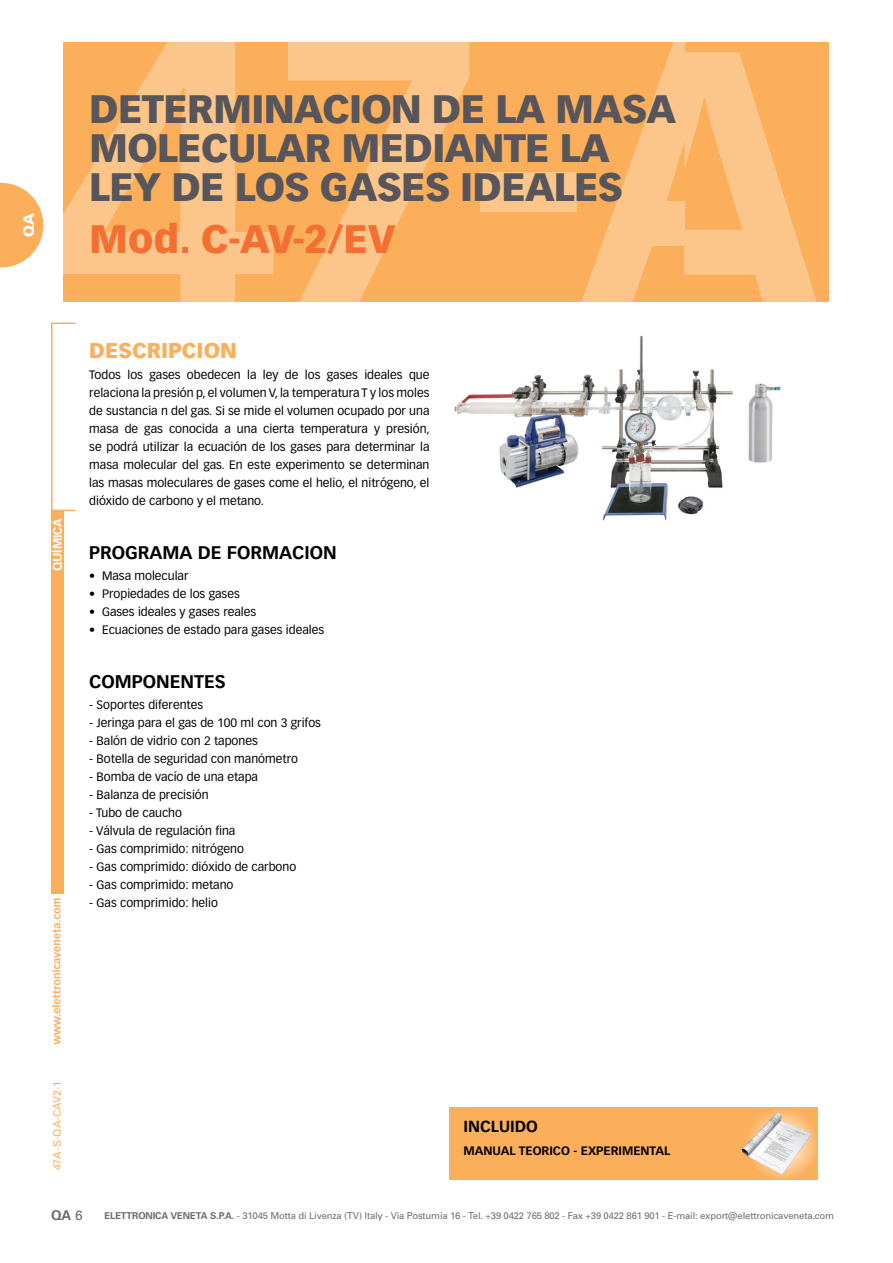
<style>
.page{position:relative;width:893px;height:1263px;background:#fff}
.page>*{position:absolute;margin:0;border:0;box-sizing:border-box;transform-origin:0 0}
.t1{font:900 39px/39px "Vectora LH";letter-spacing:-.02em;color:#58565a}
.t2{font:900 39px "Vectora LH";color:#f37032}
.t3{font:900 21px "Vectora LH";color:#fbaf5b}
.t4{font:700 18px "Vectora LH";color:#000}
.t5{font:700 15.75px "Vectora LH";color:#000}
.t6{font:900 14.25px "Univers";color:#fff}
.t7{font:700 13.5px "Univers";color:#6d6e71}
.t8{font:12px/18px "Vectora LH";color:#000;text-align:justify}
.t9{font:700 12px "Vectora LH";color:#000}
.t10{font:700 12px "Univers";color:#fff}
.t11{font:10.5px "Univers";letter-spacing:.01em;color:#fbaf5b}
.t12{font:9.45px "Univers";letter-spacing:-.015em;color:#6d6e71}
.s1{font-weight:400}
.s2{font-weight:700}
</style>
<div class="page">
<div style="left:51px;top:510px;width:13px;height:383px;background:#fbaf5b"></div>
<svg style="left:52px;top:898px;width:9px;height:146px"></svg>
<svg style="left:0;top:183px;width:43px;height:84px"></svg>
<div style="left:64px;top:43px;width:765px;height:259px;background:#fbaf5b"></div>
<svg style="left:288px;top:42px;width:181px;height:260px"></svg>
<svg style="left:57px;top:42px;width:216px;height:281px;fill:#fcc68b"></svg>
<div style="left:480px;top:172px;width:97px;height:40px;background:#fcc68b"></div>
<svg style="left:577px;top:42px;width:252px;height:260px"></svg>
<div style="left:51px;top:323px;width:25px;height:188px;border:2px solid #fbaf5b"></div>
<div style="left:449px;top:1107px;width:369px;height:73px;background:#fbaf5b"></div>
<svg style="left:745px;top:1107px;width:73px;height:73px"></svg>
<img style="left:742px;top:1113px;width:70px;height:62px">
<img style="left:454px;top:336px;width:327px;height:185px">
<p class="t6" style="left:20px;top:237px;width:25px;rotate:-90deg">QA</p>
<h1 class="t1" style="left:89px;top:89px;width:588px">DETERMINACION DE LA MASA<br>MOLECULAR MEDIANTE LA<br>LEY DE LOS GASES IDEALES</h1>
<h1 class="t2" style="left:89px;top:215px;width:308px">Mod. C-AV-2/EV</h1>
<p class="t10" style="left:50px;top:571px;width:55px;rotate:-90deg">QUÍMICA</p>
<h2 class="t3" style="left:89px;top:337px;width:149px">DESCRIPCION</h2>
<p class="t8" style="left:89px;top:366px;width:342px">Todos los gases obedecen la ley de los gases ideales que relaciona la presión p, el volumen V, la temperatura T y los moles de sustancia n del gas. Si se mide el volumen ocupado por una masa de gas conocida a una cierta temperatura y presión, se podrá utilizar la ecuación de los gases para determinar la masa molecular del gas. En este experimento se determinan las masas moleculares de gases come el helio, el nitrógeno, el dióxido de carbono y el metano.</p>
<h3 class="t4" style="left:89px;top:541px;width:249px">PROGRAMA DE FORMACION</h3>
<p class="t8" style="left:89px;top:567px;width:101px">• Masa molecular</p>
<p class="t8" style="left:89px;top:585px;width:152px">• Propiedades de los gases</p>
<p class="t8" style="left:89px;top:603px;width:169px">• Gases ideales y gases reales</p>
<p class="t8" style="left:89px;top:621px;width:236px">• Ecuaciones de estado para gases ideales</p>
<h3 class="t4" style="left:89px;top:670px;width:138px">COMPONENTES</h3>
<p class="t8" style="left:89px;top:696px;width:116px">- Soportes diferentes</p>
<p class="t8" style="left:89px;top:714px;width:233px">- Jeringa para el gas de 100 ml con 3 grifos</p>
<p class="t8" style="left:89px;top:732px;width:170px">- Balón de vidrio con 2 tapones</p>
<p class="t8" style="left:89px;top:750px;width:210px">- Botella de seguridad con manómetro</p>
<p class="t8" style="left:89px;top:768px;width:170px">- Bomba de vacío de una etapa</p>
<p class="t8" style="left:89px;top:786px;width:121px">- Balanza de precisión</p>
<p class="t8" style="left:89px;top:804px;width:94px">- Tubo de caucho</p>
<p class="t8" style="left:89px;top:822px;width:148px">- Válvula de regulación fina</p>
<p class="t8" style="left:89px;top:840px;width:156px">- Gas comprimido: nitrógeno</p>
<p class="t8" style="left:89px;top:858px;width:208px">- Gas comprimido: dióxido de carbono</p>
<p class="t8" style="left:89px;top:876px;width:146px">- Gas comprimido: metano</p>
<p class="t8" style="left:89px;top:894px;width:130px">- Gas comprimido: helio</p>
<p class="t11" style="left:51px;top:1170px;width:91px;rotate:-90deg">47A-S-QA-CAV2-1</p>
<p class="t7" style="left:51px;top:1207px;width:33px">QA <span class="s1">6</span></p>
<h3 class="t5" style="left:463px;top:1117px;width:76px">INCLUIDO</h3>
<p class="t9" style="left:463px;top:1143px;width:208px">MANUAL TEORICO - EXPERIMENTAL</p>
<p class="t12" style="left:105px;top:1210px;width:731px"><span class="s2">ELETTRONICA VENETA S.P.A.</span> - 31045 Motta di Livenza (TV) Italy - Via Postumia 16 - Tel. +39 0422 765 802 - Fax +39 0422 861 901 - E-mail: export@elettronicaveneta.com</p>
</div>
